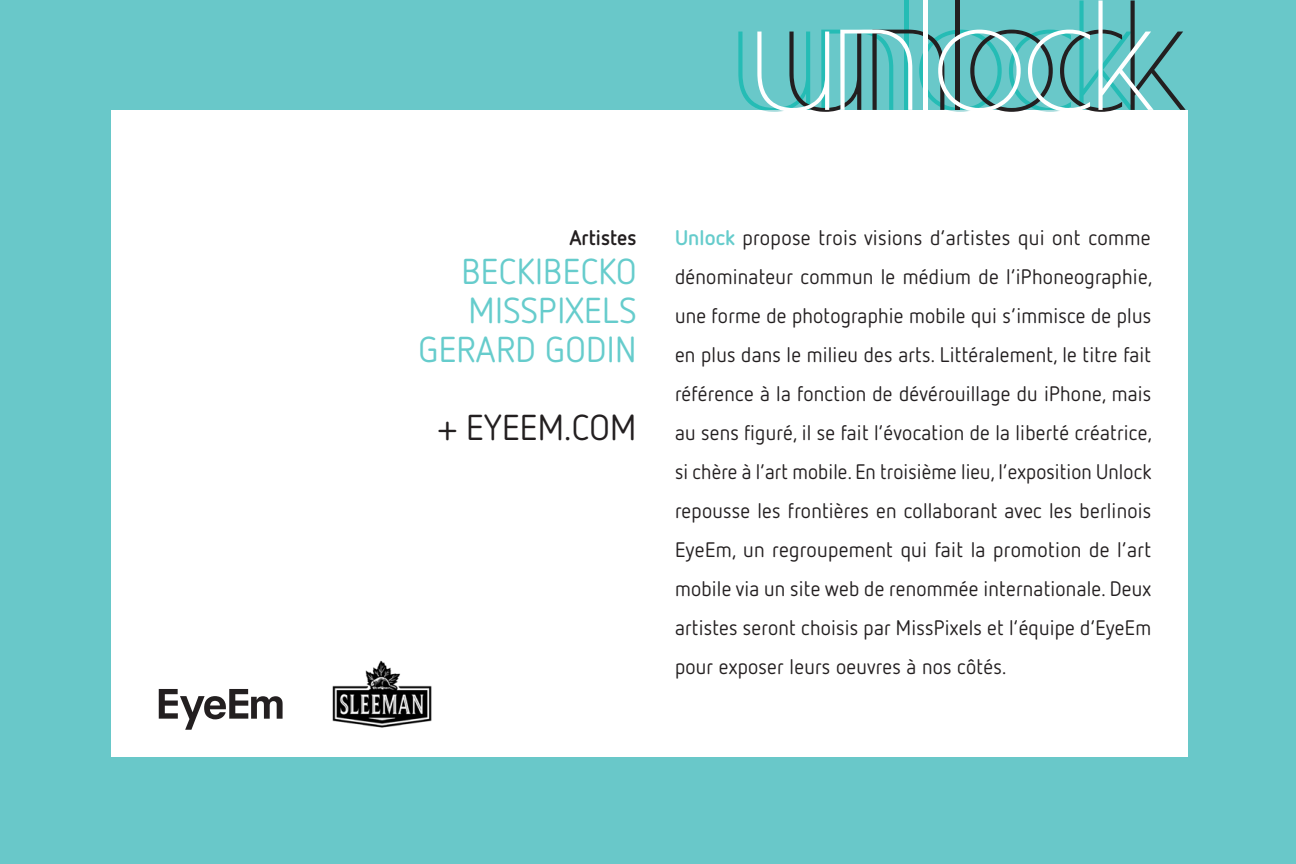
<style>
.page{position:relative;width:1296px;height:864px;background:#69c8c9}
.page>*{position:absolute;margin:0;border:0;box-sizing:border-box;transform-origin:0 0}
.t1{font:36px "Netto OT";letter-spacing:.01em;color:#6cc}
.t2{font:36px "Netto OT";letter-spacing:.01em;color:#231f20}
.t3{font:21px/39px "Netto OT";letter-spacing:.01em;color:#231f20;text-align:justify}
.t4{font:700 21px "Netto OT";color:#231f20}
.s1{font-weight:700;color:#6cc}
</style>
<div class="page">
<div style="left:111px;top:110px;width:1077px;height:646px;background:#fff"></div>
<svg style="left:738px;top:0;width:448px;height:112px"></svg>
<svg style="left:159px;top:689px;width:124px;height:41px"></svg>
<img style="left:332px;top:660px;width:100px;height:68px">
<p class="t4" style="left:569px;top:225px;width:69px">Artistes</p>
<p class="t1" style="left:461px;top:249px;width:177px">BECKIBECKO</p>
<p class="t1" style="left:469px;top:288px;width:169px">MISSPIXELS</p>
<p class="t1" style="left:419px;top:327px;width:219px">GERARD GODIN</p>
<p class="t2" style="left:438px;top:405px;width:200px">+ EYEEM.COM</p>
<p class="t3" style="left:675px;top:218px;width:479px"><span class="s1">Unlock</span> propose trois visions d’artistes qui ont comme dénominateur commun le médium de l’iPhoneographie, une forme de photographie mobile qui s’immisce de plus en plus dans le milieu des arts. Littéralement, le titre fait référence à la fonction de dévérouillage du iPhone, mais au sens figuré, il se fait l’évocation de la liberté créatrice, si chère à l’art mobile. En troisième lieu, l’exposition Unlock repousse les frontières en collaborant avec les berlinois EyeEm, un regroupement qui fait la promotion de l’art mobile via un site web de renommée internationale. Deux artistes seront choisis par MissPixels et l’équipe d’EyeEm pour exposer leurs oeuvres à nos côtés.</p>
</div>
